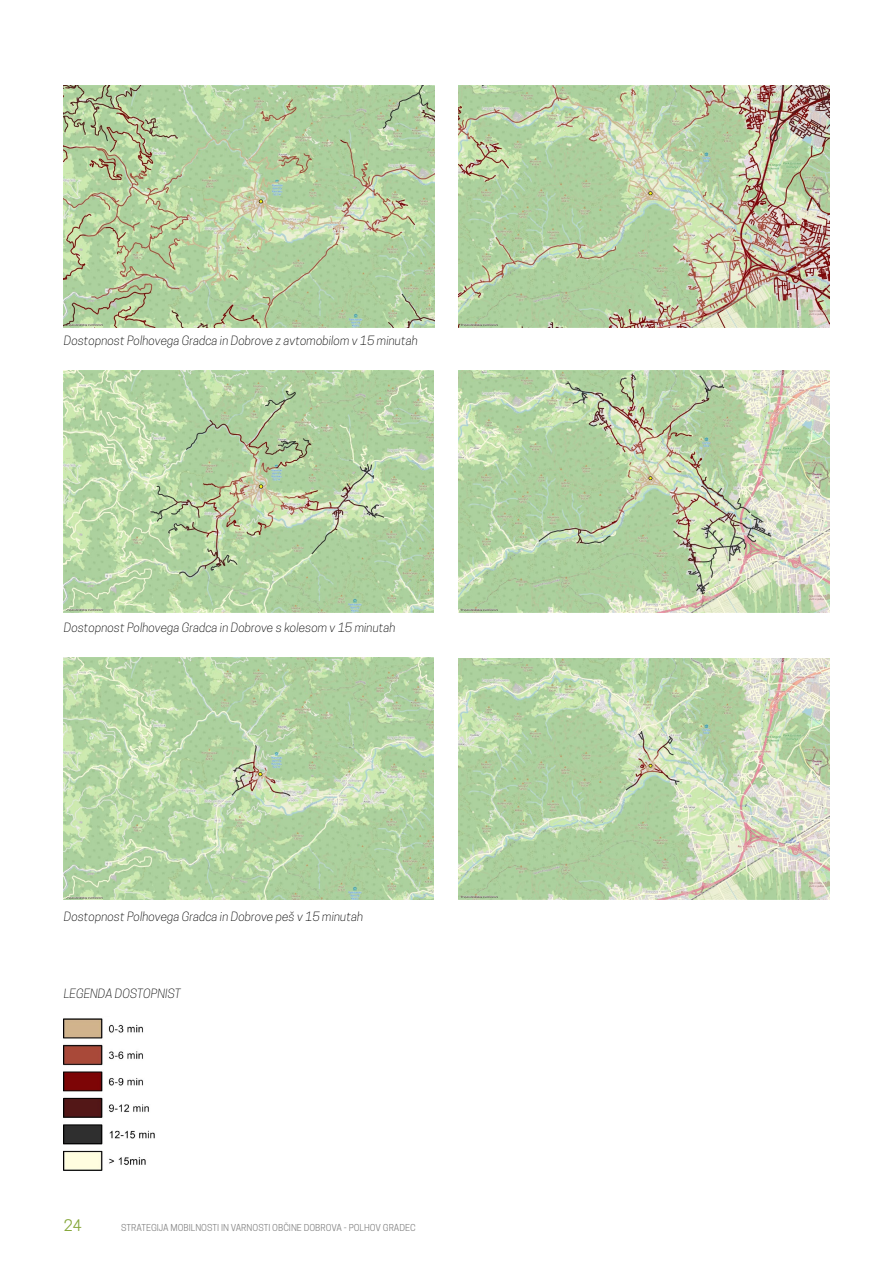
<style>
.page{position:relative;width:893px;height:1263px;background:#fff}
.page>*{position:absolute;margin:0;border:0;box-sizing:border-box;transform-origin:0 0}
.t1{font:15px "Cooper Hewitt";color:#85a739}
.t2{font:italic 300 12px "Cooper Hewitt";color:#000}
.t3{font:9px "Cooper Hewitt";color:#878787}
</style>
<div class="page">
<img style="left:64px;top:85px;width:370px;height:242px">
<img style="left:459px;top:85px;width:370px;height:242px">
<img style="left:63px;top:370px;width:371px;height:242px">
<img style="left:459px;top:370px;width:370px;height:242px">
<img style="left:63px;top:658px;width:371px;height:242px">
<img style="left:459px;top:658px;width:370px;height:241px">
<img style="left:64px;top:1018px;width:91px;height:153px">
<p class="t2" style="left:64px;top:334px;width:355px">Dostopnost Polhovega Gradca in Dobrove z avtomobilom v 15 minutah</p>
<p class="t2" style="left:64px;top:621px;width:333px">Dostopnost Polhovega Gradca in Dobrove s kolesom v 15 minutah</p>
<p class="t2" style="left:64px;top:910px;width:301px">Dostopnost Polhovega Gradca in Dobrove peš v 15 minutah</p>
<p class="t2" style="left:64px;top:986px;width:119px">LEGENDA DOSTOPNIST</p>
<p class="t1" style="left:64px;top:1217px;width:19px">24</p>
<p class="t3" style="left:121px;top:1222px;width:296px">STRATEGIJA MOBILNOSTI IN VARNOSTI OBČINE DOBROVA - POLHOV GRADEC</p>
</div>
